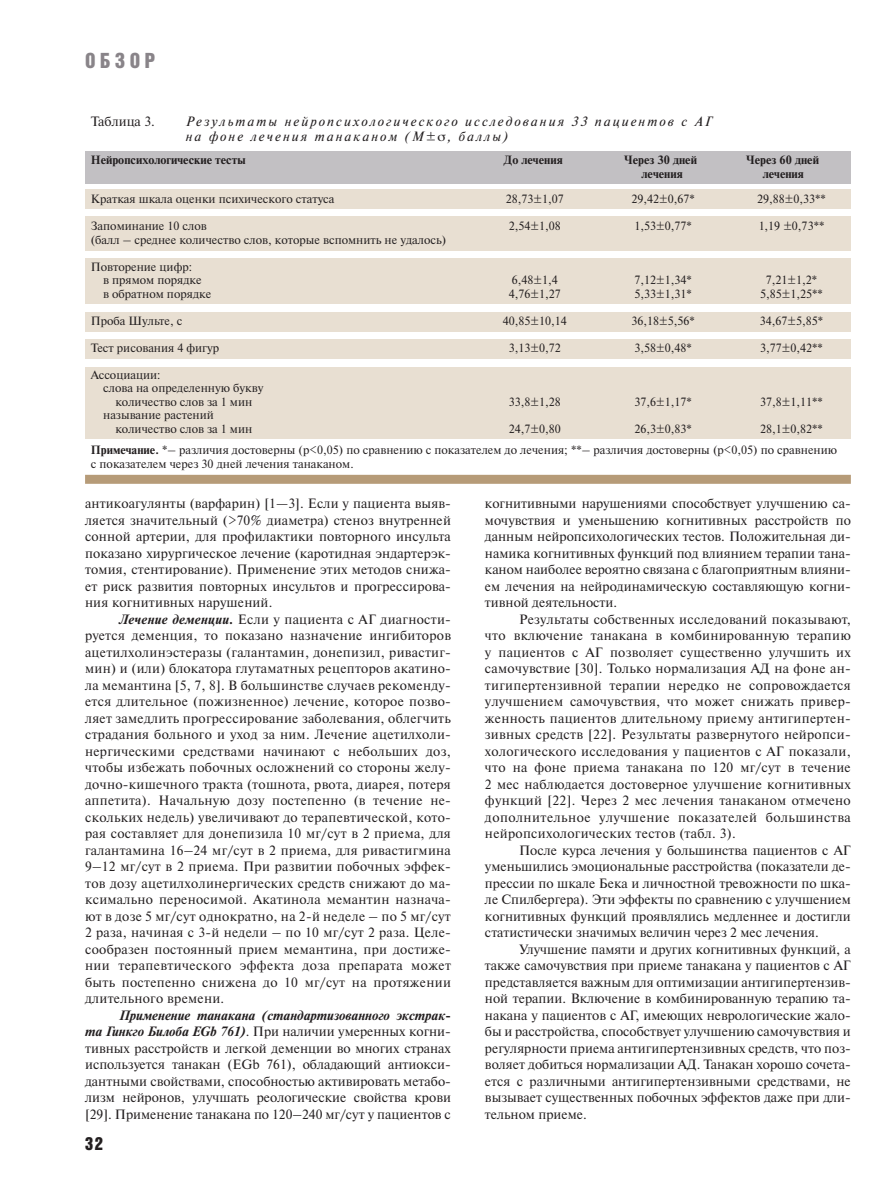
<style>
.page{position:relative;width:893px;height:1190px;background:#fff}
.page>*{position:absolute;margin:0;border:0;box-sizing:border-box;transform-origin:0 0}
.t1{font:21px "Bastion Kontrast";letter-spacing:.21em;color:#898489}
.t2{font:18px "Bastion Kontrast";color:#231f20}
.t3{font:13.5px/16.5px "Newton C";color:#231f20;text-align:justify}
.t4{font:italic 13.5px/15px "Newton C";letter-spacing:.15em;color:#231f20}
.t5{font:12px/13.5px "Newton C";color:#231f20}
.t6{font:700 12px "Newton C";color:#231f20}
.s1{font-weight:700}
.s2{font-weight:700;font-style:italic}
</style>
<div class="page">
<div style="left:85px;top:151px;width:765px;height:32px;background:#c2c0c3"></div>
<div style="left:85px;top:190px;width:765px;height:19px;background:#e8dfd2"></div>
<div style="left:85px;top:475px;width:765px;height:9px;background:#b69b78"></div>
<div style="left:85px;top:217px;width:765px;height:34px;background:#e8dfd2"></div>
<div style="left:85px;top:339px;width:765px;height:19px;background:#e8dfd2"></div>
<div style="left:85px;top:312px;width:765px;height:19px;background:#e8dfd2"></div>
<div style="left:85px;top:259px;width:765px;height:45px;background:#e8dfd2"></div>
<div style="left:85px;top:367px;width:765px;height:71px;background:#e8dfd2"></div>
<h1 class="t1" style="left:85px;top:53px;width:72px">ОБЗОР</h1>
<p class="t3" style="left:91px;top:114px;width:66px">Таблица 3.</p>
<p class="t4" style="left:186px;top:115px;width:527px">Результаты нейропсихологического исследования 33 пациентов с АГ на фоне лечения танаканом (M± , баллы)</p>
<p class="t6" style="left:91px;top:155px;width:156px">Нейропсихологические тесты</p>
<p class="t6" style="left:504px;top:155px;width:60px">До лечения</p>
<p class="t6" style="left:624px;top:155px;width:74px">Через 30 дней</p>
<p class="t6" style="left:746px;top:155px;width:74px">Через 60 дней</p>
<p class="t6" style="left:641px;top:169px;width:43px">лечения</p>
<p class="t6" style="left:762px;top:169px;width:43px">лечения</p>
<p class="t5" style="left:91px;top:193px;width:245px">Краткая шкала оценки психического статуса</p>
<p class="t5" style="left:91px;top:220px;width:357px">Запоминание 10 слов<br>(балл – среднее количество слов, которые вспомнить не удалось)</p>
<p class="t5" style="left:103px;top:261px;width:110px;text-indent:-12px">Повторение цифр:<br>в прямом порядке<br>в обратном порядке</p>
<p class="t5" style="left:91px;top:315px;width:93px">Проба Шульте, с</p>
<p class="t5" style="left:91px;top:342px;width:130px">Тест рисования 4 фигур</p>
<p class="t5" style="left:91px;top:369px;width:71px">Ассоциации:</p>
<p class="t5" style="left:103px;top:382px;width:162px">слова на определенную букву</p>
<p class="t5" style="left:115px;top:396px;width:138px">количество слов за 1 мин</p>
<p class="t5" style="left:103px;top:409px;width:112px">называние растений</p>
<p class="t5" style="left:115px;top:423px;width:138px">количество слов за 1 мин</p>
<p class="t5" style="left:506px;top:193px;width:60px">28,73±1,07</p>
<p class="t5" style="left:509px;top:220px;width:54px">2,54±1,08</p>
<p class="t5" style="left:509px;top:274px;width:53px">6,48±1,4<br>4,76±1,27</p>
<p class="t5" style="left:503px;top:315px;width:65px">40,85±10,14</p>
<p class="t5" style="left:509px;top:342px;width:54px">3,13±0,72</p>
<p class="t5" style="left:509px;top:396px;width:54px">33,8±1,28</p>
<p class="t5" style="left:508px;top:423px;width:54px">24,7±0,80</p>
<p class="t5" style="left:631px;top:193px;width:65px">29,42±0,67*</p>
<p class="t5" style="left:634px;top:220px;width:59px">1,53±0,77*</p>
<p class="t5" style="left:757px;top:193px;width:70px">29,88±0,33**</p>
<p class="t5" style="left:758px;top:220px;width:67px">1,19 ±0,73**</p>
<p class="t5" style="left:634px;top:274px;width:59px">7,12±1,34*<br>5,33±1,31*</p>
<p class="t5" style="left:631px;top:315px;width:65px">36,18±5,56*</p>
<p class="t5" style="left:634px;top:342px;width:59px">3,58±0,48*</p>
<p class="t5" style="left:760px;top:274px;width:64px;text-align:center">7,21±1,2*<br>5,85±1,25**</p>
<p class="t5" style="left:759px;top:315px;width:65px">34,67±5,85*</p>
<p class="t5" style="left:760px;top:342px;width:64px">3,77±0,42**</p>
<p class="t5" style="left:634px;top:396px;width:59px">37,6±1,17*</p>
<p class="t5" style="left:634px;top:423px;width:59px">26,3±0,83*</p>
<p class="t5" style="left:760px;top:396px;width:64px">37,8±1,11**</p>
<p class="t5" style="left:760px;top:423px;width:64px">28,1±0,82**</p>
<p class="t5" style="left:91px;top:445px;width:747px"><span class="s1">Примечание.</span> *– различия достоверны (p&lt;0,05) по сравнению с показателем до лечения; **– различия достоверны (p&lt;0,05) по сравнению с показателем через 30 дней лечения танаканом.</p>
<p class="t3" style="left:85px;top:496px;width:367px">антикоагулянты (варфарин) [1—3]. Если у пациента выяв&shy;ляется значительный (&gt;70% диаметра) стеноз внутренней сонной артерии, для профилактики повторного инсульта показано хирургическое лечение (каротидная эндартерэк&shy;томия, стентирование). Применение этих методов снижа&shy;ет риск развития повторных инсультов и прогрессирова&shy;ния когнитивных нарушений.</p>
<p class="t3" style="left:85px;top:612px;width:367px;text-indent:34px"><span class="s2">Лечение деменции.</span> Если у пациента с АГ диагности&shy;руется деменция, то показано назначение ингибиторов ацетилхолинэстеразы (галантамин, донепизил, ривастиг&shy;мин) и (или) блокатора глутаматных рецепторов акатино&shy;ла мемантина [5, 7, 8]. В большинстве случаев рекоменду&shy;ется длительное (пожизненное) лечение, которое позво&shy;ляет замедлить прогрессирование заболевания, облегчить страдания больного и уход за ним. Лечение ацетилхоли&shy;нергическими средствами начинают с небольших доз, чтобы избежать побочных осложнений со стороны желу&shy;дочно-кишечного тракта (тошнота, рвота, диарея, потеря аппетита). Начальную дозу постепенно (в течение не&shy;скольких недель) увеличивают до терапевтической, кото&shy;рая составляет для донепизила 10 мг/сут в 2 приема, для галантамина 16–24 мг/сут в 2 приема, для ривастигмина 9–12 мг/сут в 2 приема. При развитии побочных эффек&shy;тов дозу ацетилхолинергических средств снижают до ма&shy;ксимально переносимой. Акатинола мемантин назнача&shy;ют в дозе 5 мг/сут однократно, на 2-й неделе – по 5 мг/сут 2 раза, начиная с 3-й недели – по 10 мг/сут 2 раза. Целе&shy;сообразен постоянный прием мемантина, при достиже&shy;нии терапевтического эффекта доза препарата может быть постепенно снижена до 10 мг/сут на протяжении длительного времени.</p>
<p class="t3" style="left:85px;top:1008px;width:367px;text-indent:34px"><span class="s2">Применение танакана (стандартизованного экстрак&shy;та Гинкго Билоба EGb 761)</span>. При наличии умеренных когни&shy;тивных расстройств и легкой деменции во многих странах используется танакан (EGb 761), обладающий антиокси&shy;дантными свойствами, способностью активировать метабо&shy;лизм нейронов, улучшать реологические свойства крови [29]. Применение танакана по 120–240 мг/сут у пациентов с</p>
<h2 class="t2" style="left:85px;top:1137px;width:19px">32</h2>
<p class="t3" style="left:485px;top:496px;width:367px">когнитивными нарушениями способствует улучшению са&shy;мочувствия и уменьшению когнитивных расстройств по данным нейропсихологических тестов. Положительная ди&shy;намика когнитивных функций под влиянием терапии тана&shy;каном наиболее вероятно связана с благоприятным влияни&shy;ем лечения на нейродинамическую составляющую когни&shy;тивной деятельности.</p>
<p class="t3" style="left:485px;top:612px;width:367px;text-indent:34px">Результаты собственных исследований показывают, что включение танакана в комбинированную терапию у пациентов с АГ позволяет существенно улучшить их самочувствие [30]. Только нормализация АД на фоне ан&shy;тигипертензивной терапии нередко не сопровождается улучшением самочувствия, что может снижать привер&shy;женность пациентов длительному приему антигипертен&shy;зивных средств [22]. Результаты развернутого нейропси&shy;хологического исследования у пациентов с АГ показали, что на фоне приема танакана по 120 мг/сут в течение 2 мес наблюдается достоверное улучшение когнитивных функций [22]. Через 2 мес лечения танаканом отмечено дополнительное улучшение показателей большинства нейропсихологических тестов (табл. 3).</p>
<p class="t3" style="left:485px;top:843px;width:367px;text-indent:34px">После курса лечения у большинства пациентов с АГ уменьшились эмоциональные расстройства (показатели де&shy;прессии по шкале Бека и личностной тревожности по шка&shy;ле Спилбергера). Эти эффекты по сравнению с улучшением когнитивных функций проявлялись медленнее и достигли статистически значимых величин через 2 мес лечения.</p>
<p class="t3" style="left:485px;top:942px;width:367px;text-indent:34px">Улучшение памяти и других когнитивных функций, а также самочувствия при приеме танакана у пациентов с АГ представляется важным для оптимизации антигипертензив&shy;ной терапии. Включение в комбинированную терапию та&shy;накана у пациентов с АГ, имеющих неврологические жало&shy;бы и расстройства, способствует улучшению самочувствия и регулярности приема антигипертензивных средств, что поз&shy;воляет добиться нормализации АД. Танакан хорошо сочета&shy;ется с различными антигипертензивными средствами, не вызывает существенных побочных эффектов даже при дли&shy;тельном приеме.</p>
</div>
